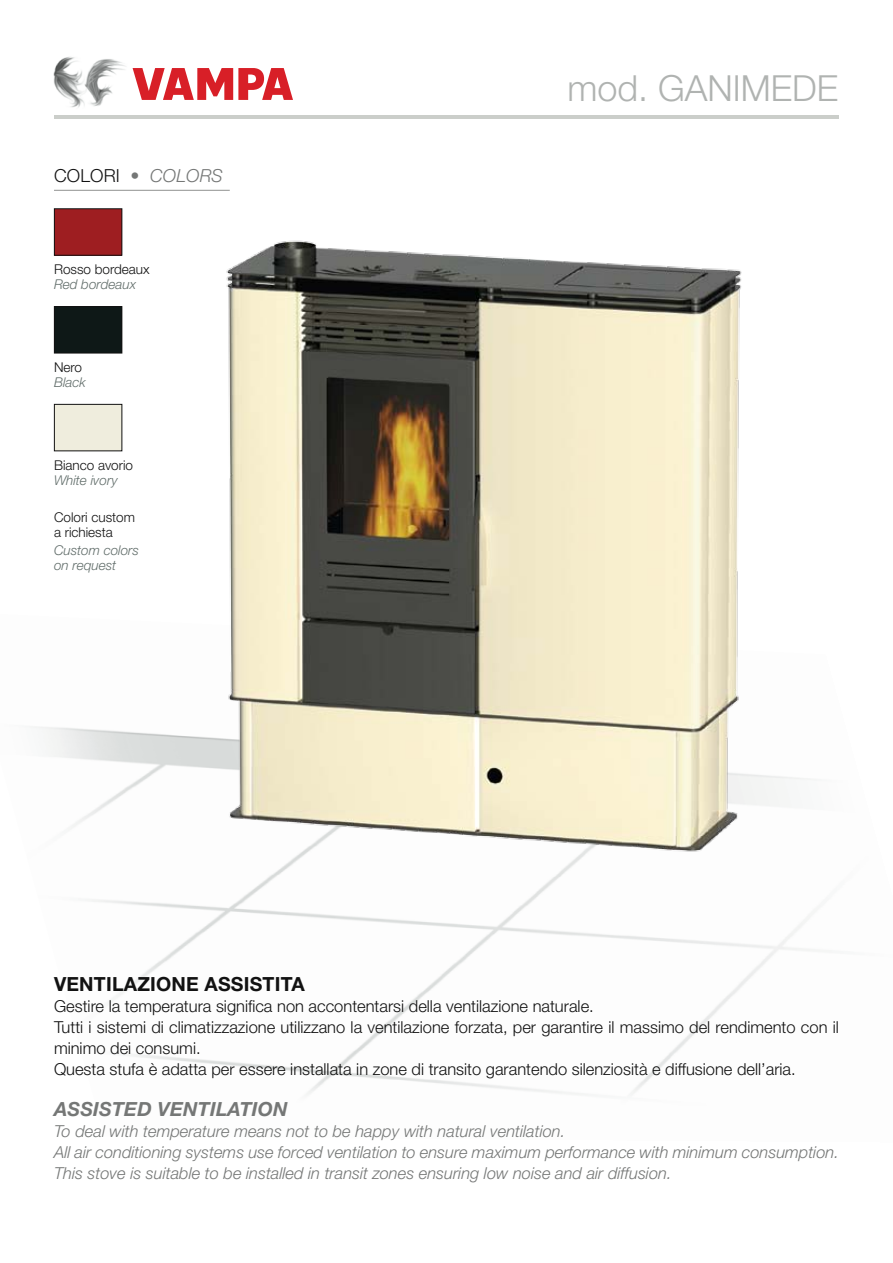
<style>
.page{position:relative;width:893px;height:1263px;background:#fff}
.page>*{position:absolute;margin:0;border:0;box-sizing:border-box;transform-origin:0 0}
.t1{font:300 36px "Helvetica Neue";color:#b0b3b1}
.t2{font:700 19.5px "Helvetica Neue";letter-spacing:.01em;color:#121212}
.t3{font:italic 700 19.5px "Helvetica Neue";letter-spacing:.01em;color:#757776}
.t4{font:italic 300 18px "Helvetica Neue";letter-spacing:.01em;color:#757776}
.t5{font:300 16.5px/21px "Helvetica Neue";color:#121212}
.t6{font:italic 300 16.5px/21px "Helvetica Neue";color:#757776}
.t7{font:300 13.5px/15px "Helvetica Neue";color:#121212}
.t8{font:italic 300 13.5px/15px "Helvetica Neue";color:#616d6a}
.s1{font-style:normal;color:#121212}
</style>
<div class="page">
<img style="left:33px;top:727px;width:787px;height:368px">
<hr style="left:54px;top:190px;width:176px;height:1px;background:#757776">
<div style="left:54px;top:209px;width:68px;height:46px;background:#9e1e21"></div>
<div style="left:54px;top:208px;width:68px;height:48px;border:1px solid #121212"></div>
<div style="left:54px;top:307px;width:68px;height:46px;background:#0e1817"></div>
<div style="left:54px;top:306px;width:68px;height:47px;border:1px solid #121212"></div>
<div style="left:54px;top:404px;width:68px;height:47px;background:#efeddd"></div>
<div style="left:54px;top:404px;width:68px;height:47px;border:1px solid #121212"></div>
<img style="left:164px;top:240px;width:623px;height:649px">
<hr style="left:54px;top:115px;width:784px;height:3px;background:#cbceca">
<img style="left:53px;top:57px;width:73px;height:51px">
<svg style="left:133px;top:68px;width:160px;height:32px"></svg>
<p class="t4" style="left:54px;top:165px;width:170px"><span class="s1">COLORI</span> • COLORS</p>
<p class="t7" style="left:54px;top:261px;width:97px">Rosso bordeaux</p>
<p class="t8" style="left:54px;top:276px;width:84px">Red bordeaux</p>
<p class="t7" style="left:54px;top:359px;width:30px">Nero</p>
<p class="t8" style="left:54px;top:374px;width:33px">Black</p>
<p class="t7" style="left:54px;top:457px;width:81px">Bianco avorio</p>
<p class="t8" style="left:54px;top:472px;width:65px">White ivory</p>
<p class="t7" style="left:54px;top:509px;width:83px">Colori custom a richiesta</p>
<p class="t8" style="left:54px;top:542px;width:87px">Custom colors on request</p>
<h1 class="t1" style="left:567px;top:66px;width:272px">mod. GANIMEDE</h1>
<p class="t2" style="left:54px;top:972px;width:252px">VENTILAZIONE ASSISTITA</p>
<p class="t5" style="left:54px;top:995px;width:786px">Gestire la temperatura significa non accontentarsi della ventilazione naturale.<br>Tutti i sistemi di climatizzazione utilizzano la ventilazione forzata, per garantire il massimo del rendimento con il minimo dei consumi.<br>Questa stufa è adatta per essere installata in zone di transito garantendo silenziosità e diffusione dell’aria.</p>
<p class="t3" style="left:54px;top:1097px;width:235px">ASSISTED VENTILATION</p>
<p class="t6" style="left:54px;top:1120px;width:786px">To deal with temperature means not to be happy with natural ventilation.<br>All air conditioning systems use forced ventilation to ensure maximum performance with minimum consumption.<br>This stove is suitable to be installed in transit zones ensuring low noise and air diffusion.</p>
</div>
